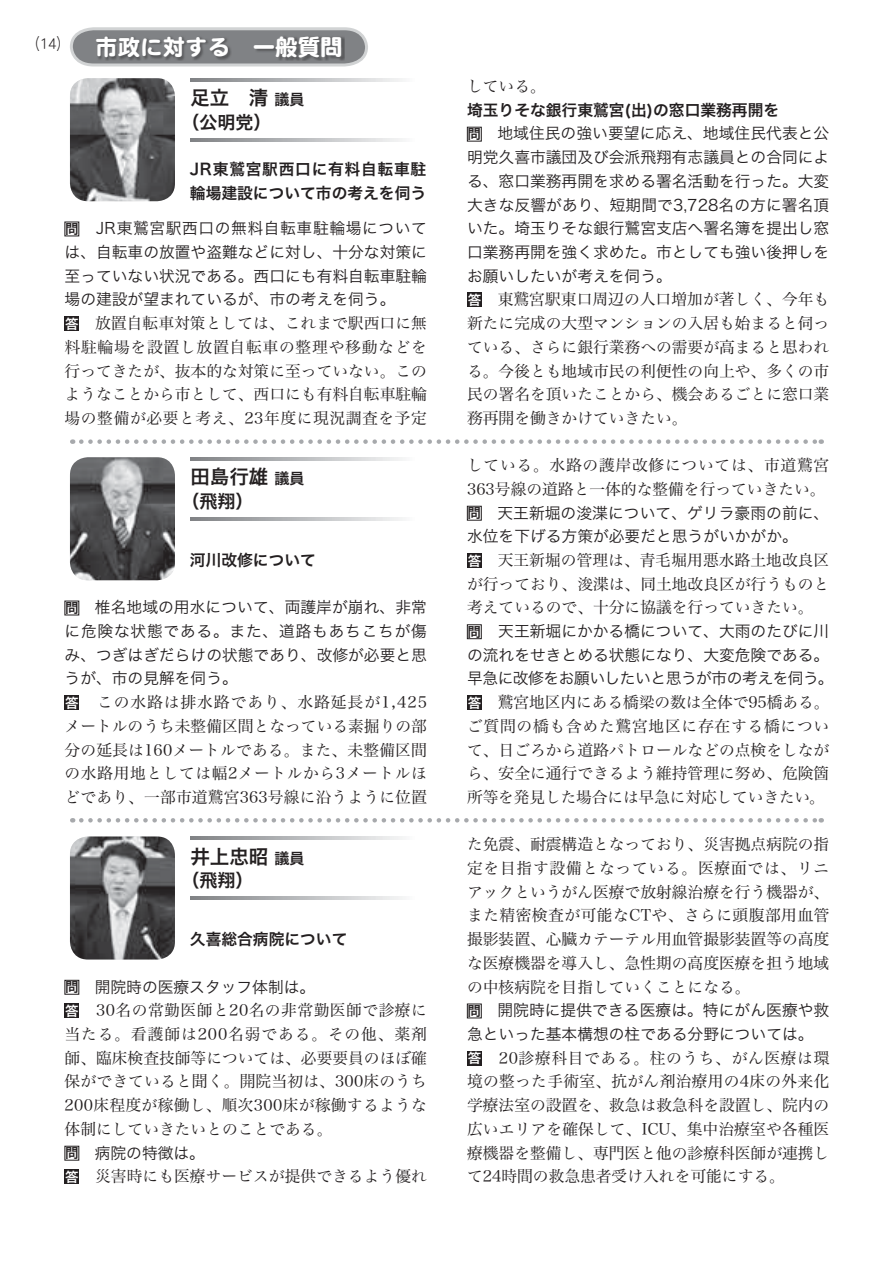
<style>
.page{position:relative;width:893px;height:1263px;background:#fff}
.page>*{position:absolute;margin:0;border:0;box-sizing:border-box;transform-origin:0 0}
.t1{font:22.5px "DFP Maru Gothic CID SB 83 pv RKSJ H";color:#fff}
.t2{font:19.5px "Hira Kaku Pro W6 90 pv RKSJ H";color:#231f20}
.t3{font:18px "Hira Kaku Pro W6 90 pv RKSJ H";color:#231f20}
.t4{font:15.75px/23.7px "Hira Min Pro W3 90 pv RKSJ H";color:#231f20;text-align:justify}
.t5{font:15.75px/23.7px "Hira Kaku Pro W3 90 pv RKSJ H";color:#231f20;text-align:justify}
.t6{font:15.75px "Hira Kaku Pro W6 90 pv RKSJ H";color:#231f20}
.t7{font:15.75px/23.7px "Hira Kaku Pro W6 90 pv RKSJ H";letter-spacing:.025em;color:#231f20}
.t8{font:15px "DFP Gothic PCID W3 83 pv RKSJ H";color:#231f20}
.s1{font-size:15px}
.s2{font-family:"Hira Kaku Pro W6 90 pv RKSJ H";font-size:13.5px}
.s3{font-family:"Hira Kaku Pro W6 90 pv RKSJ H";font-size:13.5px;color:#fff}
</style>
<div class="page">
<svg style="left:70px;top:27px;width:298px;height:40px;background:#a8aaab"></svg>
<img style="left:96px;top:36px;width:249px;height:25px">
<svg style="left:81px;top:439px;width:741px;height:5px"></svg>
<div style="left:65px;top:695px;width:14px;height:15px;background:#231f20"></div>
<div style="left:467px;top:506px;width:14px;height:14px;border:1px solid #231f20"></div>
<div style="left:467px;top:553px;width:15px;height:15px;background:#231f20"></div>
<div style="left:467px;top:624px;width:14px;height:15px;border:1px solid #231f20"></div>
<div style="left:467px;top:695px;width:15px;height:15px;background:#231f20"></div>
<svg style="left:81px;top:818px;width:741px;height:4px"></svg>
<div style="left:65px;top:980px;width:14px;height:14px;border:1px solid #231f20"></div>
<div style="left:65px;top:1003px;width:14px;height:15px;background:#231f20"></div>
<div style="left:65px;top:1169px;width:14px;height:15px;background:#231f20"></div>
<div style="left:467px;top:1051px;width:15px;height:14px;background:#231f20"></div>
<div style="left:65px;top:316px;width:14px;height:15px;background:#231f20"></div>
<div style="left:467px;top:127px;width:14px;height:14px;border:1px solid #231f20"></div>
<div style="left:467px;top:293px;width:15px;height:14px;background:#231f20"></div>
<img style="left:70px;top:457px;width:105px;height:123px;border-radius:18px">
<svg style="left:190px;top:457px;width:213px;height:3px"></svg>
<svg style="left:190px;top:517px;width:213px;height:3px"></svg>
<svg style="left:190px;top:836px;width:213px;height:3px"></svg>
<svg style="left:190px;top:896px;width:213px;height:3px"></svg>
<img style="left:70px;top:836px;width:105px;height:123px;border-radius:18px">
<img style="left:70px;top:78px;width:105px;height:123px;border-radius:18px">
<svg style="left:190px;top:78px;width:213px;height:3px"></svg>
<svg style="left:190px;top:138px;width:213px;height:3px"></svg>
<p class="t8" style="left:24px;top:38px;width:49px">（14）</p>
<h1 class="t1" style="left:95px;top:38px;width:249px">市政に対する　一般質問</h1>
<p class="t2" style="left:190px;top:91px;width:115px">足立　清<span class="s1">議員</span></p>
<p class="t3" style="left:181px;top:115px;width:91px">（公明党）</p>
<p class="t7" style="left:190px;top:159px;width:238px">JR東鷲宮駅西口に有料自転車駐輪場建設について市の考えを伺う</p>
<p class="t5" style="left:65px;top:219px;width:364px"><span class="s2">問</span> JR東鷲宮駅西口の無料自転車駐輪場については、自転車の放置や盗難などに対し、十分な対策に至っていない状況である。西口にも有料自転車駐輪場の建設が望まれているが、市の考えを伺う。</p>
<p class="t4" style="left:65px;top:313px;width:364px"><span class="s3">答</span>　放置自転車対策としては、これまで駅西口に無料駐輪場を設置し放置自転車の整理や移動などを行ってきたが、抜本的な対策に至っていない。このようなことから市として、西口にも有料自転車駐輪場の整備が必要と考え、23年度に現況調査を予定</p>
<p class="t2" style="left:190px;top:470px;width:115px">田島行雄<span class="s1">議員</span></p>
<p class="t3" style="left:181px;top:494px;width:73px">（飛翔）</p>
<p class="t6" style="left:190px;top:554px;width:127px">河川改修について</p>
<p class="t5" style="left:65px;top:598px;width:364px"><span class="s2">問</span> 椎名地域の用水について、両護岸が崩れ、非常に危険な状態である。また、道路もあちこちが傷み、つぎはぎだらけの状態であり、改修が必要と思うが、市の見解を伺う。</p>
<p class="t4" style="left:65px;top:692px;width:364px"><span class="s3">答</span>　この水路は排水路であり、水路延長が1,425メートルのうち未整備区間となっている素掘りの部分の延長は160メートルである。また、未整備区間の水路用地としては幅2メートルから3メートルほどであり、一部市道鷲宮363号線に沿うように位置</p>
<p class="t2" style="left:190px;top:849px;width:115px">井上忠昭<span class="s1">議員</span></p>
<p class="t3" style="left:181px;top:873px;width:73px">（飛翔）</p>
<p class="t6" style="left:190px;top:933px;width:159px">久喜総合病院について</p>
<p class="t5" style="left:65px;top:977px;width:252px"><span class="s2">問</span> 開院時の医療スタッフ体制は。</p>
<p class="t4" style="left:65px;top:1001px;width:364px"><span class="s3">答</span>　30名の常勤医師と20名の非常勤医師で診療に当たる。看護師は200名弱である。その他、薬剤師、臨床検査技師等については、必要要員のほぼ確保ができていると聞く。開院当初は、300床のうち200床程度が稼働し、順次300床が稼働するような体制にしていきたいとのことである。</p>
<p class="t5" style="left:65px;top:1143px;width:141px"><span class="s2">問</span> 病院の特徴は。</p>
<p class="t4" style="left:65px;top:1166px;width:363px"><span class="s3">答</span>　災害時にも医療サービスが提供できるよう優れ</p>
<p class="t4" style="left:467px;top:76px;width:80px">している。</p>
<p class="t6" style="left:467px;top:104px;width:314px">埼玉りそな銀行東鷲宮(出)の窓口業務再開を</p>
<p class="t5" style="left:467px;top:124px;width:364px"><span class="s2">問</span> 地域住民の強い要望に応え、地域住民代表と公明党久喜市議団及び会派飛翔有志議員との合同による、窓口業務再開を求める署名活動を行った。大変大きな反響があり、短期間で3,728名の方に署名頂いた。埼玉りそな銀行鷲宮支店へ署名簿を提出し窓口業務再開を強く求めた。市としても強い後押しをお願いしたいが考えを伺う。</p>
<p class="t4" style="left:467px;top:290px;width:364px"><span class="s3">答</span>　東鷲宮駅東口周辺の人口増加が著しく、今年も新たに完成の大型マンションの入居も始まると伺っている、さらに銀行業務への需要が高まると思われる。今後とも地域市民の利便性の向上や、多くの市民の署名を頂いたことから、機会あるごとに窓口業務再開を働きかけていきたい。</p>
<p class="t4" style="left:467px;top:455px;width:364px">している。水路の護岸改修については、市道鷲宮<br>363号線の道路と一体的な整備を行っていきたい。</p>
<p class="t5" style="left:467px;top:503px;width:364px"><span class="s2">問</span> 天王新堀の浚渫について、ゲリラ豪雨の前に、水位を下げる方策が必要だと思うがいかがか。</p>
<p class="t4" style="left:467px;top:550px;width:364px"><span class="s3">答</span>　天王新堀の管理は、青毛堀用悪水路土地改良区が行っており、浚渫は、同土地改良区が行うものと考えているので、十分に協議を行っていきたい。</p>
<p class="t5" style="left:467px;top:621px;width:368px;text-align:left"><span class="s2">問</span> 天王新堀にかかる橋について、大雨のたびに川の流れをせきとめる状態になり、大変危険である。早急に改修をお願いしたいと思うが市の考えを伺う。</p>
<p class="t4" style="left:467px;top:692px;width:364px"><span class="s3">答</span>　鷲宮地区内にある橋梁の数は全体で95橋ある。ご質問の橋も含めた鷲宮地区に存在する橋について、日ごろから道路パトロールなどの点検をしながら、安全に通行できるよう維持管理に努め、危険箇所等を発見した場合には早急に対応していきたい。</p>
<p class="t4" style="left:467px;top:835px;width:364px">た免震、耐震構造となっており、災害拠点病院の指定を目指す設備となっている。医療面では、リニアックというがん医療で放射線治療を行う機器が、また精密検査が可能なCTや、さらに頭腹部用血管撮影装置、心臓カテーテル用血管撮影装置等の高度な医療機器を導入し、急性期の高度医療を担う地域の中核病院を目指していくことになる。</p>
<p class="t5" style="left:467px;top:1001px;width:364px"><span class="s2">問</span> 開院時に提供できる医療は。特にがん医療や救急といった基本構想の柱である分野については。</p>
<p class="t4" style="left:467px;top:1048px;width:364px"><span class="s3">答</span>　20診療科目である。柱のうち、がん医療は環境の整った手術室、抗がん剤治療用の4床の外来化学療法室の設置を、救急は救急科を設置し、院内の広いエリアを確保して、ICU、集中治療室や各種医療機器を整備し、専門医と他の診療科医師が連携して24時間の救急患者受け入れを可能にする。</p>
</div>
